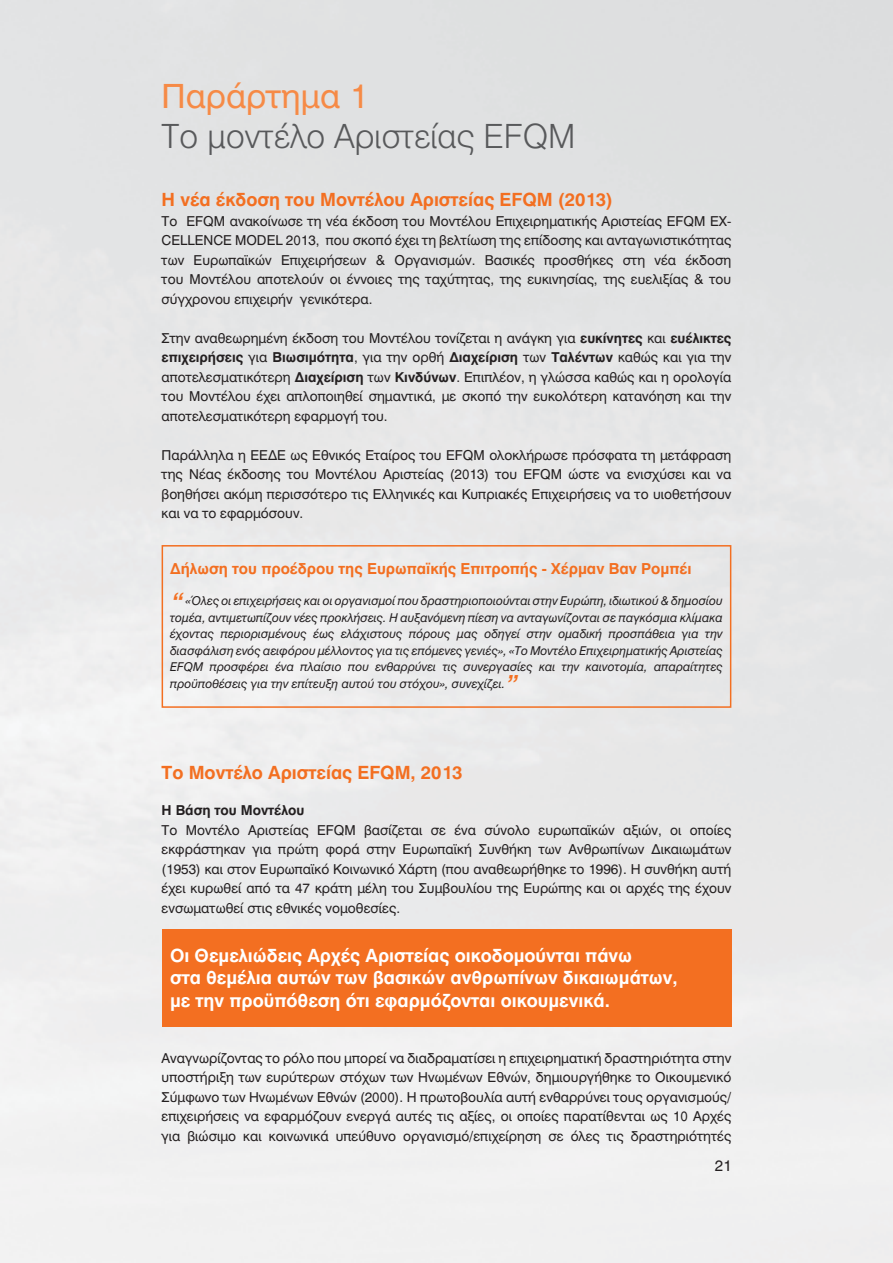
<style>
.page{position:relative;width:893px;height:1263px;background:#fff}
.page>*{position:absolute;margin:0;border:0;box-sizing:border-box;transform-origin:0 0}
.t1{font:300 33px "UB Helvetica";color:#58595b}
.t2{font:33px "UB Helvetica";color:#f68a46}
.t3{font:31.5px "UB Helvetica Italic";color:#f36f21}
.t4{font:18px/22.5px "UB Helvetica Bold";color:#fff}
.t5{font:18px "UB Helvetica Bold";color:#f36f21}
.t6{font:15px "UB Helvetica Bold";color:#f36f21}
.t7{font:15px "UB Helvetica";color:#231f20}
.t8{font:13.5px/19.5px "UB Helvetica";color:#231f20;text-align:justify}
.t9{font:13.5px "UB Helvetica Bold";color:#231f20}
.t10{font:12px/16.5px "UB Helvetica Italic";color:#231f20;text-align:justify}
.s1{font-family:"UB Helvetica Bold"}
.s2{font-family:"UB Helvetica"}
</style>
<div class="page">
<img style="left:0;top:0;width:893px;height:1263px">
<div style="left:162px;top:545px;width:569px;height:163px;border:2px solid #f36f21"></div>
<div style="left:162px;top:929px;width:569px;height:97px;background:#f36f21"></div>
<h1 class="t2" style="left:162px;top:76px;width:208px">Παράρτημα 1</h1>
<h1 class="t1" style="left:162px;top:115px;width:415px">Το μοντέλο Αριστείας EFQM</h1>
<h3 class="t5" style="left:162px;top:189px;width:453px">H νέα έκδοση του Μοντέλου Αριστείας EFQM (2013)</h3>
<p class="t8" style="left:162px;top:211px;width:571px">Το EFQM ανακοίνωσε τη νέα έκδοση του Μοντέλου Επιχειρηματικής Αριστείας EFQM EX-CELLENCE MODEL 2013, που σκοπό έχει τη βελτίωση της επίδοσης και ανταγωνιστικότητας των Ευρωπαϊκών Επιχειρήσεων &amp; Οργανισμών. Βασικές προσθήκες στη νέα έκδοση του Μοντέλου αποτελούν οι έννοιες της ταχύτητας, της ευκινησίας, της ευελιξίας &amp; του σύγχρονου επιχειρήν γενικότερα.</p>
<p class="t8" style="left:162px;top:328px;width:571px">Στην αναθεωρημένη έκδοση του Μοντέλου τονίζεται η ανάγκη για <span class="s1">ευκίνητες</span> και <span class="s1">ευέλικτες</span></p>
<p class="t9" style="left:162px;top:349px;width:571px">επιχειρήσεις <span class="s2">για</span> Βιωσιμότητα<span class="s2">, για την ορθή</span> ∆ιαχείριση <span class="s2">των</span> Ταλέντων <span class="s2">καθώς και για την</span></p>
<p class="t8" style="left:162px;top:367px;width:571px">αποτελεσματικότερη <span class="s1">∆ιαχείριση</span> των <span class="s1">Κινδύνων</span>. Επιπλέον, η γλώσσα καθώς και η ορολογία του Μοντέλου έχει απλοποιηθεί σημαντικά, με σκοπό την ευκολότερη κατανόηση και την αποτελεσματικότερη εφαρμογή του.</p>
<p class="t8" style="left:162px;top:445px;width:571px">Παράλληλα η ΕΕ∆Ε ως Εθνικός Εταίρος του EFQM ολοκλήρωσε πρόσφατα τη μετάφραση της Νέας έκδοσης του Μοντέλου Αριστείας (2013) του EFQM ώστε να ενισχύσει και να βοηθήσει ακόμη περισσότερο τις Ελληνικές και Κυπριακές Επιχειρήσεις να το υιοθετήσουν και να το εφαρμόσουν.</p>
<p class="t6" style="left:170px;top:559px;width:523px">∆ήλωση του προέδρου της Ευρωπαϊκής Επιτροπής - Xέρμαν Βαν Ρομπέι</p>
<h2 class="t3" style="left:170px;top:585px;width:15px">“</h2>
<p class="t10" style="left:170px;top:593px;width:554px;text-indent:15px">«Όλες οι επιχειρήσεις και οι οργανισμοί που δραστηριοποιούνται στην Ευρώπη, ιδιωτικού &amp; δημοσίου τομέα, αντιμετωπίζουν νέες προκλήσεις. Η αυξανόμενη πίεση να ανταγωνίζονται σε παγκόσμια κλίμακα έχοντας περιορισμένους έως ελάχιστους πόρους μας οδηγεί στην ομαδική προσπάθεια για την διασφάλιση ενός αειφόρου μέλλοντος για τις επόμενες γενιές», «Το Μοντέλο Επιχειρηματικής Αριστείας EFQM προσφέρει ένα πλαίσιο που ενθαρρύνει τις συνεργασίες και την καινοτομία, απαραίτητες προϋποθέσεις για την επίτευξη αυτού του στόχου», συνεχίζει.</p>
<h2 class="t3" style="left:505px;top:667px;width:15px">”</h2>
<h3 class="t5" style="left:162px;top:762px;width:302px">Το Μοντέλο Αριστείας EFQM, 2013</h3>
<p class="t9" style="left:162px;top:802px;width:144px">Η Βάση του Μοντέλου</p>
<p class="t8" style="left:162px;top:820px;width:571px">Το Μοντέλο Αριστείας EFQM βασίζεται σε ένα σύνολο ευρωπαϊκών αξιών, οι οποίες εκφράστηκαν για πρώτη φορά στην Ευρωπαϊκή Συνθήκη των Ανθρωπίνων ∆ικαιωμάτων (1953) και στον Ευρωπαϊκό Κοινωνικό Χάρτη (που αναθεωρήθηκε το 1996). Η συνθήκη αυτή έχει κυρωθεί από τα 47 κράτη μέλη του Συμβουλίου της Ευρώπης και οι αρχές της έχουν ενσωματωθεί στις εθνικές νομοθεσίες.</p>
<h3 class="t4" style="left:170px;top:944px;width:509px">Οι Θεμελιώδεις Αρχές Αριστείας οικοδομούνται πάνω<br>στα θεμέλια αυτών των βασικών ανθρωπίνων δικαιωμάτων, με την προϋπόθεση ότι εφαρμόζονται οικουμενικά.</h3>
<p class="t8" style="left:162px;top:1048px;width:571px">Αναγνωρίζοντας το ρόλο που μπορεί να διαδραματίσει η επιχειρηματική δραστηριότητα στην υποστήριξη των ευρύτερων στόχων των Ηνωμένων Εθνών, δημιουργήθηκε το Οικουμενικό Σύμφωνο των Ηνωμένων Εθνών (2000). Η πρωτοβουλία αυτή ενθαρρύνει τους οργανισμούς/ επιχειρήσεις να εφαρμόζουν ενεργά αυτές τις αξίες, οι οποίες παρατίθενται ως 10 Αρχές για βιώσιμο και κοινωνικά υπεύθυνο οργανισμό/επιχείρηση σε όλες τις δραστηριότητές</p>
<p class="t7" style="left:715px;top:1157px;width:18px">21</p>
</div>
